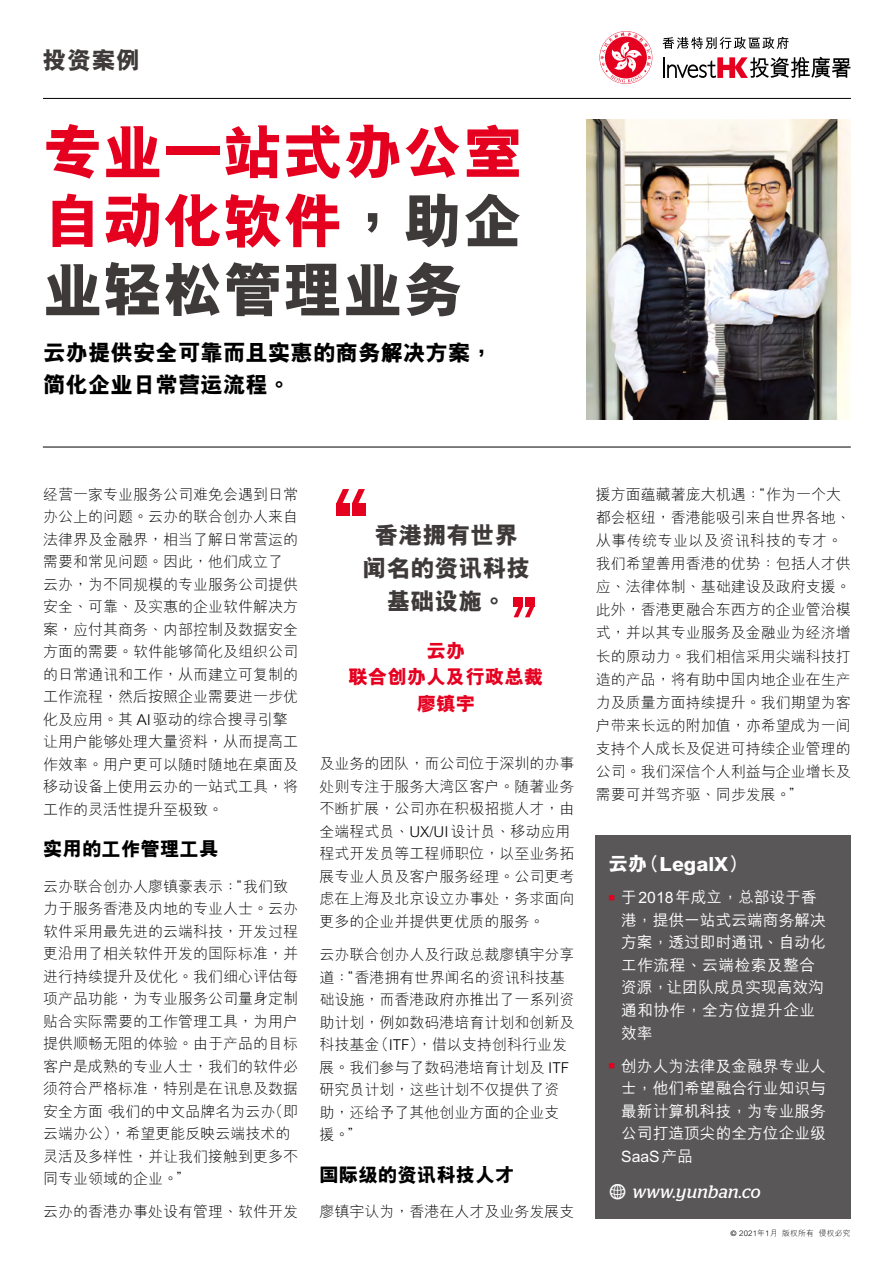
<style>
.page{position:relative;width:893px;height:1263px;background:#fff}
.page>*{position:absolute;margin:0;border:0;box-sizing:border-box;transform-origin:0 0}
.t1{font:800 60px/69px "M Hei HKS";color:#e60020;text-align:justify}
.t2{font:800 24px/33px "M Hei HKS";color:#3e3a39;text-align:center}
.t3{font:800 22.5px/31.5px "M Hei HKS";color:#000}
.t4{font:800 19.5px "M Hei HKS";color:#000}
.t5{font:800 19.5px/26.7px "M Hei HKS";color:#e60020;text-align:center}
.t6{font:800 19.5px "M Hei HKS";color:#fff}
.t7{font:italic 18px "Stag";letter-spacing:.02em;color:#fff}
.t8{font:500 15.75px/22.5px "M Hei HKS";color:#fff}
.t9{font:300 15px/22.5px "M Hei HKS";color:#000}
.t10{font:300 7.8px "M Hei HKS";letter-spacing:.02em;color:#000}
.s1{color:#3e3a39}
.s2{font-family:"Modern Pictograms";font-style:normal;font-size:24px}
.s3{font-family:"Frutiger"}
</style>
<div class="page">
<svg style="left:662px;top:37px;width:127px;height:12px"></svg>
<svg style="left:600px;top:32px;width:51px;height:51px"></svg>
<hr style="left:663px;top:57px;width:2px;height:21px;background:#000">
<svg style="left:667px;top:57px;width:183px;height:21px"></svg>
<hr style="left:43px;top:98px;width:808px;height:1px;background:#000">
<hr style="left:43px;top:447px;width:808px;height:1px;background:#000">
<div style="left:596px;top:836px;width:255px;height:383px;background:#595757"></div>
<div style="left:525px;top:597px;width:9px;height:10px;background:#e60020"></div>
<div style="left:513px;top:597px;width:10px;height:10px;background:#e60020"></div>
<svg style="left:514px;top:607px;width:20px;height:10px"></svg>
<div style="left:336px;top:503px;width:13px;height:13px;background:#e60020"></div>
<div style="left:352px;top:503px;width:13px;height:13px;background:#e60020"></div>
<svg style="left:336px;top:489px;width:29px;height:14px"></svg>
<img style="left:587px;top:119px;width:263px;height:301px">
<h2 class="t2" style="left:43px;top:44px;width:99px">投資案例</h2>
<h1 class="t1" style="left:43px;top:118px;width:481px">專業一站式辦公室自動化軟件<span class="s1">，助企業輕鬆管理業務</span></h1>
<h3 class="t3" style="left:43px;top:337px;width:451px">雲辦提供安全可靠而且實惠的商務解決方案，簡化企業日常營運流程。</h3>
<p class="t9" style="left:43px;top:482px;width:256px">經營一家專業服務公司難免會遇到日常辦公上的問題。雲辦的聯合創辦人來自法律界及金融界，相當了解日常營運的需要和常見問題。因此，他們成立了雲辦，為不同規模的專業服務公司提供安全、可靠、及實惠的企業軟件解決方案，應付其商務、內部控制及數據安全方面的需要。軟件能夠簡化及組織公司的日常通訊和工作，從而建立可複製的工作流程，然後按照企業需要進一步優化及應用。其 AI驅動的綜合搜尋引擎讓用戶能夠處理大量資料，從而提高工作效率。用戶更可以隨時隨地在桌面及移動設備上使用雲辦的一站式工具，將工作的靈活性提升至極致。</p>
<h3 class="t4" style="left:43px;top:836px;width:177px">實用的工作管理工具</h3>
<p class="t9" style="left:43px;top:874px;width:257px">雲辦聯合創辦人廖鎮豪表示：“我們致力於服務香港及內地的專業人士。雲辦軟件採用最先進的雲端科技，開發過程更沿用了相關軟件開發的國際標準，並進行持續提升及優化。我們細心評估每項產品功能，為專業服務公司量身定制貼合實際需要的工作管理工具，為用戶提供順暢無阻的體驗。由於產品的目標客戶是成熟的專業人士，我們的軟件必須符合嚴格標準，特別是在訊息及數據安全方面。我們的中文品牌名為雲辦（即雲端辦公），希望更能反映雲端技術的靈活及多樣性，並讓我們接觸到更多不同專業領域的企業。”</p>
<p class="t9" style="left:43px;top:1200px;width:256px">雲辦的香港辦事處設有管理、軟件開發</p>
<h2 class="t2" style="left:362px;top:519px;width:169px">香港擁有世界聞名的資訊科技基礎設施。</h2>
<h3 class="t5" style="left:348px;top:637px;width:196px">雲辦<br>聯合創辦人及行政總裁廖鎮宇</h3>
<p class="t9" style="left:319px;top:752px;width:256px">及業務的團隊，而公司位於深圳的辦事處則專注於服務大灣區客戶。隨著業務不斷擴展，公司亦在積極招攬人才，由全端程式員、UX/UI設計員、移動應用程式開發員等工程師職位，以至業務拓展專業人員及客戶服務經理。公司更考慮在上海及北京設立辦事處，務求面向更多的企業並提供更優質的服務。</p>
<p class="t9" style="left:319px;top:943px;width:256px">雲辦聯合創辦人及行政總裁廖鎮宇分享道：“香港擁有世界聞名的資訊科技基礎設施，而香港政府亦推出了一系列資助計劃，例如數碼港培育計劃和創新及科技基金（ITF），借以支持創科行業發展。我們參與了數碼港培育計劃及 ITF研究員計劃，這些計劃不僅提供了資助，還給予了其他創業方面的企業支援。”</p>
<h3 class="t4" style="left:319px;top:1161px;width:196px">國際級的資訊科技人才</h3>
<p class="t9" style="left:319px;top:1200px;width:256px">廖鎮宇認為，香港在人才及業務發展支</p>
<p class="t9" style="left:596px;top:482px;width:256px;line-height:23.1px">援方面蘊藏著龐大機遇：“作為一個大都會樞紐，香港能吸引來自世界各地、從事傳統專業以及資訊科技的專才。我們希望善用香港的優勢：包括人才供應、法律體制、基礎建設及政府支援。此外，香港更融合東西方的企業管治模式，並以其專業服務及金融業為經濟增長的原動力。我們相信採用尖端科技打造的產品，將有助中國內地企業在生產力及質量方面持續提升。我們期望為客戶帶來長遠的附加值，亦希望成為一間支持個人成長及促進可持續企業管理的公司。我們深信個人利益與企業增長及需要可並駕齊驅、同步發展。”</p>
<h3 class="t6" style="left:608px;top:850px;width:141px">雲辦（LegalX）</h3>
<p class="t8" style="left:621px;top:885px;width:206px;text-indent:-13px"><sup>■</sup> 於2018年成立，總部設於香港，提供一站式雲端商務解決方案，透過即時通訊、自動化工作流程、雲端檢索及整合資源，讓團隊成員實現高效溝通和協作，全方位提升企業效率</p>
<p class="t8" style="left:621px;top:1053px;width:206px;text-align:justify;text-indent:-13px"><sup>■</sup> 創辦人為法律及金融界專業人士，他們希望融合行業知識與最新計算機科技，為專業服務公司打造頂尖的全方位企業級SaaS產品</p>
<p class="t7" style="left:608px;top:1181px;width:154px"><span class="s2">w</span> www.yunban.co</p>
<p class="t10" style="left:731px;top:1227px;width:121px"><span class="s3">©</span> 2021年1月 版權所有 侵權必究</p>
</div>
